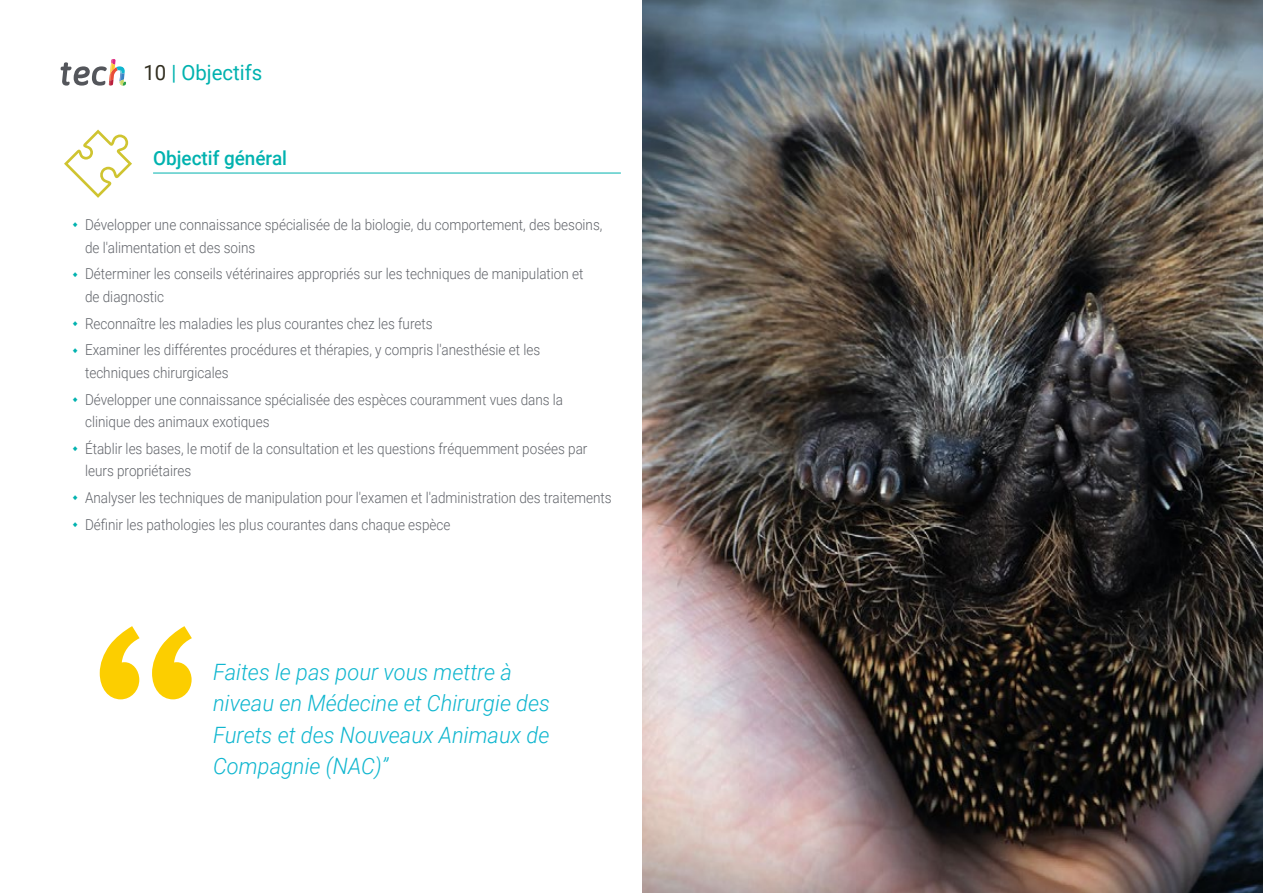
<style>
.page{position:relative;width:1263px;height:893px;background:#fff}
.page>*{position:absolute;margin:0;border:0;box-sizing:border-box;transform-origin:0 0}
.t1{font:italic 300 22.5px/31.5px "Roboto";color:#0fb6cf}
.t2{font:21px "Roboto";color:#00b2af}
.t3{font:500 19.5px "Roboto";color:#00b2af}
.t4{font:300 15px/26.7px "Roboto";color:#61646a;scale:.9 1}
.s1{color:#312e20}
</style>
<div class="page">
<hr style="left:153px;top:173px;width:468px;height:1px;background:#00b2af">
<svg style="left:64px;top:130px;width:68px;height:68px"></svg>
<img style="left:642px;top:0;width:621px;height:893px">
<svg style="left:61px;top:59px;width:65px;height:27px"></svg>
<svg style="left:100px;top:626px;width:92px;height:73px"></svg>
<h2 class="t2" style="left:144px;top:57px;width:120px"><span class="s1">10</span> | Objectifs</h2>
<h3 class="t3" style="left:153px;top:144px;width:135px">Objectif général</h3>
<p class="t4" style="left:85px;top:213px;width:576px;line-height:22.5px">Développer une connaissance spécialisée de la biologie, du comportement, des besoins, de l'alimentation et des soins</p>
<p class="t4" style="left:85px;top:262px;width:555px;line-height:22.5px">Déterminer les conseils vétérinaires appropriés sur les techniques de manipulation et de diagnostic</p>
<p class="t4" style="left:85px;top:309px;width:507px">Reconnaître les maladies les plus courantes chez les furets<br>Examiner les différentes procédures et thérapies, y compris l'anesthésie et les</p>
<p class="t4" style="left:85px;top:359px;width:533px">techniques chirurgicales<br>Développer une connaissance spécialisée des espèces couramment vues dans la</p>
<p class="t4" style="left:85px;top:408px;width:560px">clinique des animaux exotiques<br>Établir les bases, le motif de la consultation et les questions fréquemment posées par</p>
<p class="t4" style="left:85px;top:457px;width:587px">leurs propriétaires<br>Analyser les techniques de manipulation pour l'examen et l'administration des traitements<br>Définir les pathologies les plus courantes dans chaque espèce</p>
<h1 class="t1" style="left:213px;top:655px;width:338px">Faites le pas pour vous mettre à niveau en Médecine et Chirurgie des<br>Furets et des Nouveaux Animaux de<br>Compagnie (NAC)”</h1>
</div>
